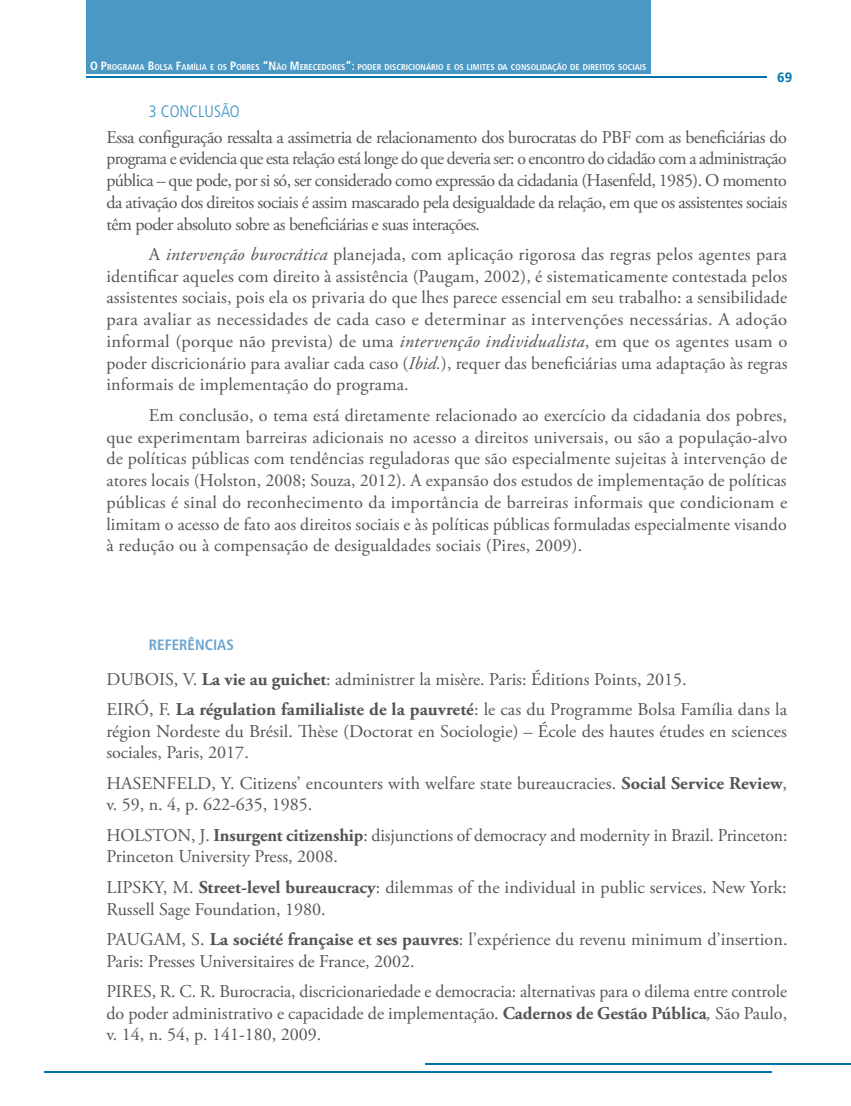
<style>
.page{position:relative;width:851px;height:1106px;background:#fff}
.page>*{position:absolute;margin:0;border:0;box-sizing:border-box;transform-origin:0 0}
.t1{font:18px/21.8px "Adobe Garamond Pro";color:#555454}
.t2{font:300 condensed 16.5px "Frutiger LT Pro";color:#3692c1}
.t3{font:700 condensed 15px "Frutiger LT Pro";color:#6da5ce}
.t4{font:700 13.5px "Frutiger LT Pro";color:#0075ad}
.t5{font:700 condensed 8.4px "Frutiger LT Pro";color:#fff}
.s1{font-size:12px}
.s2{font-style:italic}
.s3{font-weight:700}
</style>
<div class="page">
<hr style="left:86px;top:77px;width:680px;height:1px;background:#0075ad">
<hr style="left:425px;top:1063px;width:425px;height:1px;background:#0075ad">
<hr style="left:44px;top:1071px;width:727px;height:1px;background:#0075ad">
<div style="left:86px;top:0;width:564px;height:73px;background:#4b98c5"></div>
<p class="t5" style="left:90px;top:62px;width:558px"><span class="s1">O P</span>ROGRAMA <span class="s1">B</span>OLSA <span class="s1">F</span>AMÍLIA E OS <span class="s1">P</span>OBRES <span class="s1">“N</span>ÃO <span class="s1">M</span> ERECEDORES<span class="s1">”:</span> PODER DISCRICIONÁRIO E OS LIMITES DA CONSOLIDAÇÃO DE DIREITOS SOCIAIS</p>
<p class="t2" style="left:149px;top:101px;width:92px">3 CONCLUSÃO</p>
<p class="t1" style="left:106px;top:127px;width:682px;text-align:justify">Essa configuração ressalta a assimetria de relacionamento dos burocratas do PBF com as beneficiárias do programa e evidencia que esta relação está longe do que deveria ser: o encontro do cidadão com a administração pública – que pode, por si só, ser considerado como expressão da cidadania (Hasenfeld, 1985). O momento da ativação dos direitos sociais é assim mascarado pela desigualdade da relação, em que os assistentes sociais têm poder absoluto sobre as beneficiárias e suas interações.</p>
<p class="t1" style="left:106px;top:244px;width:682px;text-align:justify;text-indent:43px">A <span class="s2">intervenção burocrática</span> planejada, com aplicação rigorosa das regras pelos agentes para identificar aqueles com direito à assistência (Paugam, 2002), é sistematicamente contestada pelos assistentes sociais, pois ela os privaria do que lhes parece essencial em seu trabalho: a sensibilidade para avaliar as necessidades de cada caso e determinar as intervenções necessárias. A adoção informal (porque não prevista) de uma <span class="s2">intervenção individualista</span>, em que os agentes usam o poder discricionário para avaliar cada caso (<span class="s2">Ibid.</span>), requer das beneficiárias uma adaptação às regras informais de implementação do programa.</p>
<p class="t1" style="left:106px;top:405px;width:682px;text-align:justify;text-indent:43px">Em conclusão, o tema está diretamente relacionado ao exercício da cidadania dos pobres, que experimentam barreiras adicionais no acesso a direitos universais, ou são a população-alvo de políticas públicas com tendências reguladoras que são especialmente sujeitas à intervenção de atores locais (Holston, 2008; Souza, 2012). A expansão dos estudos de implementação de políticas públicas é sinal do reconhecimento da importância de barreiras informais que condicionam e limitam o acesso de fato aos direitos sociais e às políticas públicas formuladas especialmente visando à redução ou à compensação de desigualdades sociais (Pires, 2009).</p>
<p class="t4" style="left:777px;top:70px;width:17px">69</p>
<p class="t3" style="left:149px;top:636px;width:87px">REFERÊNCIAS</p>
<p class="t1" style="left:106px;top:664px;width:682px;line-height:30.3px">DUBOIS, V. <span class="s3">La vie au guichet</span>: administrer la misère. Paris: Éditions Points, 2015.<br>EIRÓ, F. <span class="s3">La régulation familialiste de la pauvreté</span>: le cas du Programme Bolsa Família dans la</p>
<p class="t1" style="left:106px;top:720px;width:682px">région Nordeste du Brésil. Thèse (Doctorat en Sociologie) – École des hautes études en sciences sociales, Paris, 2017.</p>
<p class="t1" style="left:106px;top:772px;width:682px">HASENFELD, Y. Citizens’ encounters with welfare state bureaucracies. <span class="s3">Social Service Review</span>, v. 59, n. 4, p. 622-635, 1985.</p>
<p class="t1" style="left:106px;top:824px;width:682px">HOLSTON, J. <span class="s3">Insurgent citizenship</span>: disjunctions of democracy and modernity in Brazil. Princeton:<br>Princeton University Press, 2008.</p>
<p class="t1" style="left:106px;top:876px;width:681px">LIPSKY, M. <span class="s3">Street-level bureaucracy</span>: dilemmas of the individual in public services. New York:<br>Russell Sage Foundation, 1980.</p>
<p class="t1" style="left:106px;top:928px;width:682px">PAUGAM, S. <span class="s3">La société française et ses pauvres</span>: l’expérience du revenu minimum d’insertion.<br>Paris: Presses Universitaires de France, 2002.</p>
<p class="t1" style="left:106px;top:980px;width:682px;text-align:justify">PIRES, R. C. R. Burocracia, discricionariedade e democracia: alternativas para o dilema entre controle do poder administrativo e capacidade de implementação. <span class="s3">Cadernos de Gestão Pública</span><span class="s2">,</span> São Paulo, v. 14, n. 54, p. 141-180, 2009.</p>
</div>
